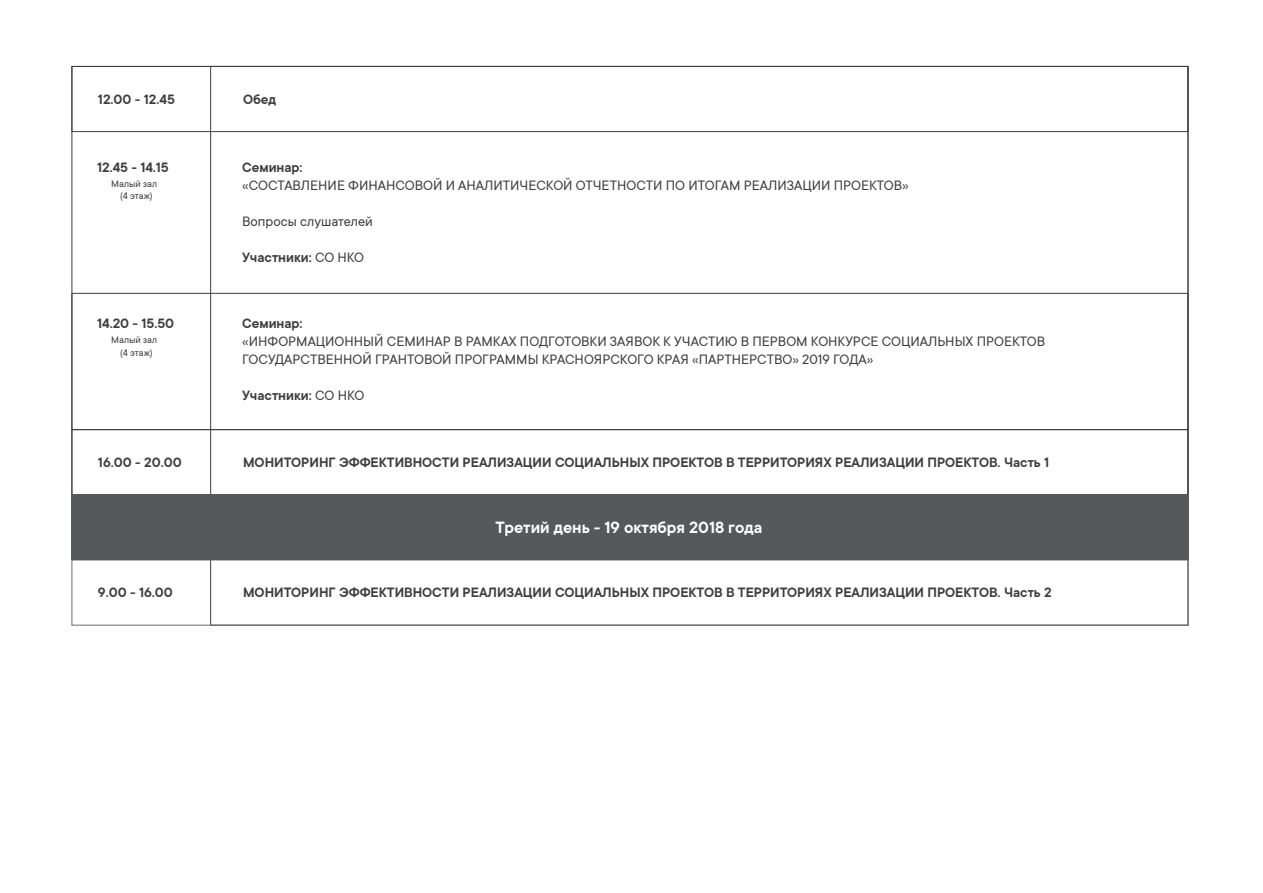
<style>
.page{position:relative;width:1263px;height:893px;background:#fff}
.page>*{position:absolute;margin:0;border:0;box-sizing:border-box;transform-origin:0 0}
.t1{font:600 18px "TT Commons";color:#fff}
.t2{font:600 15px "TT Commons";color:#3e3e3f}
.t3{font:15px/18px "TT Commons";color:#3e3e3f}
.t4{font:10.5px/12.6px "TT Commons";color:#3e3e3f;text-align:center}
.s1{font-weight:400}
</style>
<div class="page">
<div style="left:72px;top:66px;width:1116px;height:66px;border:1px solid #3e3e3f"></div>
<div style="left:72px;top:560px;width:1116px;height:65px;border:1px solid #6c6d70"></div>
<div style="left:72px;top:429px;width:1116px;height:66px;border:1px solid #3e3e3f"></div>
<div style="left:72px;top:293px;width:1116px;height:137px;border:1px solid #3e3e3f"></div>
<div style="left:72px;top:495px;width:1117px;height:65px;background:#57585a"></div>
<p class="t2" style="left:98px;top:91px;width:78px">12.00 - 12.45</p>
<p class="t2" style="left:243px;top:91px;width:35px">Обед</p>
<p class="t2" style="left:97px;top:159px;width:73px">12.45 - 14.15</p>
<p class="t2" style="left:242px;top:159px;width:62px">Семинар:</p>
<p class="t3" style="left:242px;top:176px;width:668px">«СОСТАВЛЕНИЕ ФИНАНСОВОЙ И АНАЛИТИЧЕСКОЙ ОТЧЕТНОСТИ ПО ИТОГАМ РЕАЛИЗАЦИИ ПРОЕКТОВ»</p>
<p class="t3" style="left:242px;top:212px;width:132px">Вопросы слушателей</p>
<p class="t2" style="left:242px;top:249px;width:124px">Участники: <span class="s1">СО НКО</span></p>
<p class="t4" style="left:111px;top:177px;width:47px">Малый зал (4 этаж)</p>
<p class="t2" style="left:97px;top:315px;width:79px">14.20 - 15.50</p>
<p class="t2" style="left:242px;top:315px;width:62px">Семинар:</p>
<p class="t3" style="left:242px;top:332px;width:804px">«ИНФОРМАЦИОННЫЙ СЕМИНАР В РАМКАХ ПОДГОТОВКИ ЗАЯВОК К УЧАСТИЮ В ПЕРВОМ КОНКУРСЕ СОЦИАЛЬНЫХ ПРОЕКТОВ<br>ГОСУДАРСТВЕННОЙ ГРАНТОВОЙ ПРОГРАММЫ КРАСНОЯРСКОГО КРАЯ «ПАРТНЕРСТВО» 2019 ГОДА»</p>
<p class="t2" style="left:242px;top:387px;width:124px">Участники: <span class="s1">СО НКО</span></p>
<p class="t4" style="left:111px;top:334px;width:47px">Малый зал (4 этаж)</p>
<p class="t2" style="left:98px;top:454px;width:85px">16.00 - 20.00</p>
<p class="t2" style="left:243px;top:454px;width:807px">МОНИТОРИНГ ЭФФЕКТИВНОСТИ РЕАЛИЗАЦИИ СОЦИАЛЬНЫХ ПРОЕКТОВ В ТЕРРИТОРИЯХ РЕАЛИЗАЦИИ ПРОЕКТОВ. Часть 1</p>
<p class="t1" style="left:496px;top:518px;width:268px">Третий день - 19 октября 2018 года</p>
<p class="t2" style="left:98px;top:584px;width:76px">9.00 - 16.00</p>
<p class="t2" style="left:243px;top:584px;width:810px">МОНИТОРИНГ ЭФФЕКТИВНОСТИ РЕАЛИЗАЦИИ СОЦИАЛЬНЫХ ПРОЕКТОВ В ТЕРРИТОРИЯХ РЕАЛИЗАЦИИ ПРОЕКТОВ. Часть 2</p>
</div>
